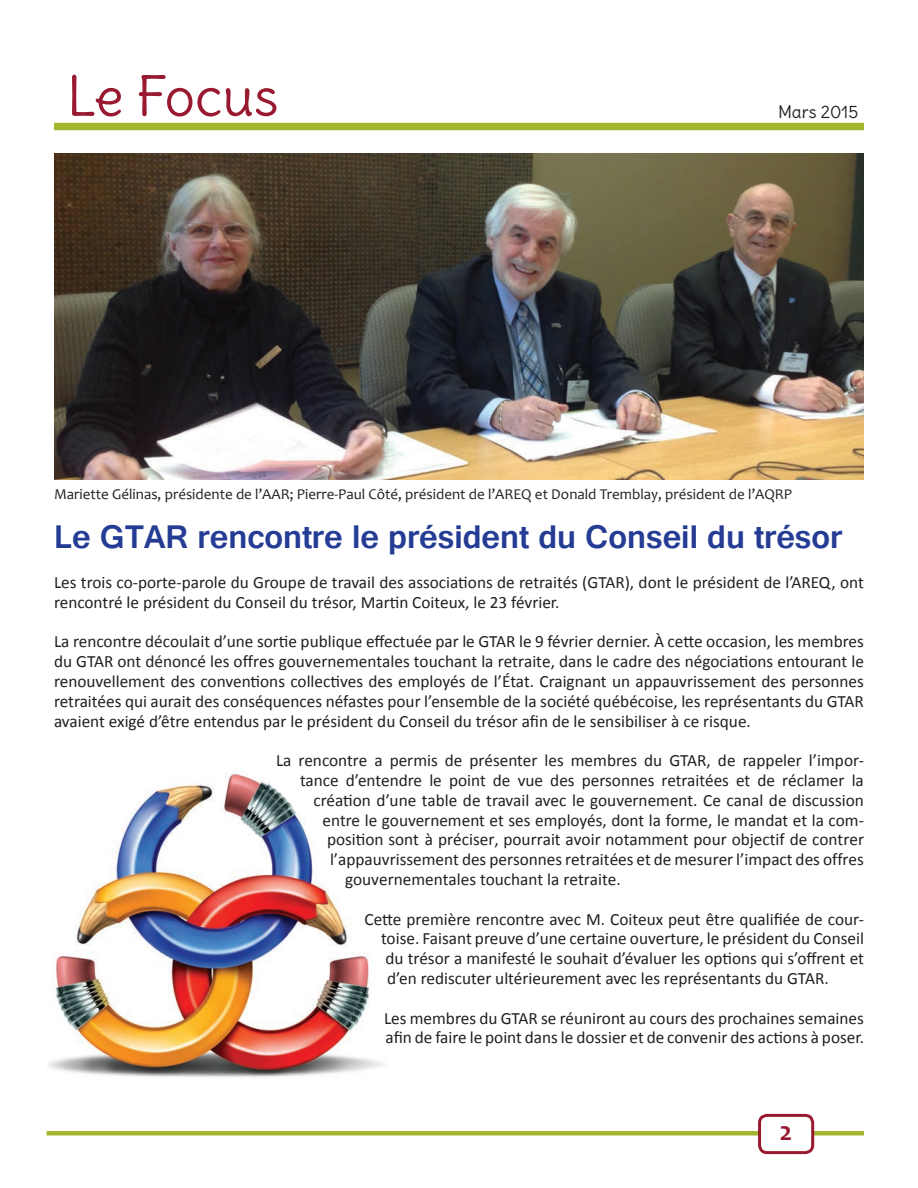
<style>
.page{position:relative;width:918px;height:1188px;background:#fff}
.page>*{position:absolute;margin:0;border:0;box-sizing:border-box;transform-origin:0 0}
.t1{font:54px "Delius";color:#991a30}
.t2{font:700 34.5px "Gautami";color:#253c95}
.t3{font:700 27px "Candara";color:#991a30}
.t4{font:17.25px/19.8px "Calibri";color:#231f20}
.t5{font:17.25px "Delius";color:#231f20}
.t6{font:15px "Candara";color:#231f20}
</style>
<div class="page">
<div style="left:47px;top:1131px;width:817px;height:5px;background:#a4b62f"></div>
<div style="left:760px;top:1115px;width:53px;height:38px;background:#fff;border-radius:7px"></div>
<div style="left:758px;top:1114px;width:56px;height:40px;border:3px solid #991a30;border-radius:7px"></div>
<div style="left:54px;top:123px;width:810px;height:7px;background:#a4b62f"></div>
<img style="left:54px;top:153px;width:810px;height:327px">
<img style="left:48px;top:773px;width:337px;height:305px">
<h1 class="t1" style="left:67px;top:62px;width:213px">Le Focus</h1>
<p class="t5" style="left:778px;top:101px;width:82px">Mars 2015</p>
<p class="t6" style="left:54px;top:485px;width:740px">Mariette Gélinas, présidente de l’AAR; Pierre-Paul Côté, président de l’AREQ et Donald Tremblay, président de l’AQRP</p>
<h2 class="t2" style="left:54px;top:516px;width:790px">Le GTAR rencontre le président du Conseil du trésor</h2>
<p class="t4" style="left:54px;top:572px;width:811px">Les trois co-porte-parole du Groupe de travail des associations de retraités (GTAR), dont le président de l’AREQ, ont rencontré le président du Conseil du trésor, Martin Coiteux, le 23 février.</p>
<p class="t4" style="left:54px;top:632px;width:811px;text-align:justify">La rencontre découlait d’une sortie publique effectuée par le GTAR le 9 février dernier. À cette occasion, les membres du GTAR ont dénoncé les offres gouvernementales touchant la retraite, dans le cadre des négociations entourant le renouvellement des conventions collectives des employés de l’État. Craignant un appauvrissement des personnes retraitées qui aurait des conséquences néfastes pour l’ensemble de la société québécoise, les représentants du GTAR avaient exigé d’être entendus par le président du Conseil du trésor afin de le sensibiliser à ce risque.</p>
<p class="t4" style="left:276px;top:751px;width:590px">La rencontre a permis de présenter les membres du GTAR, de rappeler l’impor-</p>
<p class="t4" style="left:300px;top:770px;width:565px">tance d’entendre le point de vue des personnes retraitées et de réclamer la</p>
<p class="t4" style="left:314px;top:790px;width:552px">création d’une table de travail avec le gouvernement. Ce canal de discussion</p>
<p class="t4" style="left:323px;top:810px;width:543px">entre le gouvernement et ses employés, dont la forme, le mandat et la com-</p>
<p class="t4" style="left:327px;top:830px;width:539px">position sont à préciser, pourrait avoir notamment pour objectif de contrer</p>
<p class="t4" style="left:330px;top:850px;width:535px">l’appauvrissement des personnes retraitées et de mesurer l’impact des offres</p>
<p class="t4" style="left:345px;top:869px;width:277px">gouvernementales touchant la retraite.</p>
<p class="t4" style="left:365px;top:909px;width:501px">Cette première rencontre avec M. Coiteux peut être qualifiée de cour-</p>
<p class="t4" style="left:381px;top:929px;width:484px">toise. Faisant preuve d’une certaine ouverture, le président du Conseil</p>
<p class="t4" style="left:386px;top:949px;width:480px">du trésor a manifesté le souhait d’évaluer les options qui s’offrent et</p>
<p class="t4" style="left:387px;top:968px;width:443px">d’en rediscuter ultérieurement avec les représentants du GTAR.</p>
<p class="t4" style="left:384px;top:1008px;width:482px">Les membres du GTAR se réuniront au cours des prochaines semaines afin de faire le point dans le dossier et de convenir des actions à poser.</p>
<h3 class="t3" style="left:780px;top:1114px;width:14px">2</h3>
</div>
